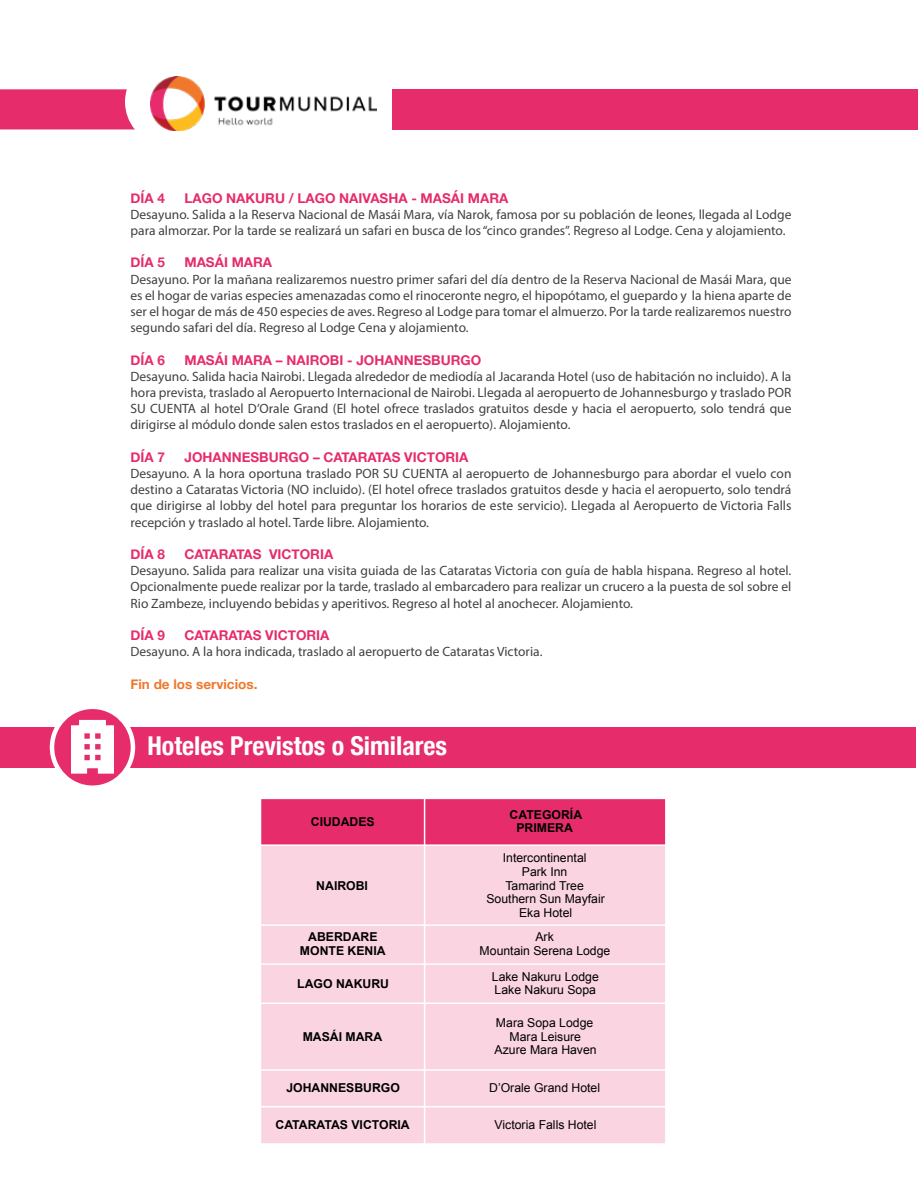
<style>
.page{position:relative;width:918px;height:1188px;background:#fff}
.page>*{position:absolute;margin:0;border:0;box-sizing:border-box;transform-origin:0 0}
.t1{font:700 condensed 25.95px "Helvetica Neue";color:#fff}
.t2{font:13.5px/16.2px "Myriad Pro";color:#414042;text-align:justify}
.t3{font:700 13.5px "Helvetica Neue";color:#e62c6b}
.t4{font:700 13.5px "Helvetica Neue";color:#ef782c}
.t5{font:12.3px/13.6px "Arial";color:#000;text-align:center}
.t6{font:700 12.3px/13.6px "Arial";color:#000;text-align:center}
</style>
<div class="page">
<svg style="left:0;top:89px;width:135px;height:40px"></svg>
<div style="left:392px;top:89px;width:526px;height:40px;background:#e62c6b"></div>
<img style="left:150px;top:76px;width:227px;height:55px">
<div style="left:0;top:727px;width:915px;height:40px;background:#e62c6b"></div>
<svg style="left:52px;top:707px;width:81px;height:81px;fill:#e62c6b"></svg>
<div style="left:50px;top:705px;width:85px;height:85px;border:4px solid #fff;border-radius:50%"></div>
<svg style="left:71px;top:720px;width:43px;height:54px"></svg>
<div style="left:261px;top:798px;width:164px;height:47px;background:#e62c6b"></div>
<div style="left:425px;top:798px;width:241px;height:47px;background:#e62c6b"></div>
<div style="left:261px;top:845px;width:164px;height:80px;background:#fad5e1"></div>
<div style="left:425px;top:845px;width:241px;height:80px;background:#fad5e1"></div>
<div style="left:261px;top:925px;width:164px;height:39px;background:#fad5e1"></div>
<div style="left:425px;top:925px;width:241px;height:39px;background:#fad5e1"></div>
<div style="left:261px;top:964px;width:164px;height:39px;background:#fad5e1"></div>
<div style="left:425px;top:964px;width:241px;height:39px;background:#fad5e1"></div>
<div style="left:261px;top:1003px;width:164px;height:67px;background:#fad5e1"></div>
<div style="left:425px;top:1003px;width:241px;height:67px;background:#fad5e1"></div>
<div style="left:261px;top:1070px;width:164px;height:37px;background:#fad5e1"></div>
<div style="left:425px;top:1070px;width:241px;height:37px;background:#fad5e1"></div>
<div style="left:261px;top:1107px;width:164px;height:37px;background:#fad5e1"></div>
<div style="left:425px;top:1107px;width:241px;height:37px;background:#fad5e1"></div>
<hr style="left:424px;top:798px;width:1px;height:347px;background:#fff">
<hr style="left:260px;top:844px;width:407px;height:2px;background:#fff">
<hr style="left:260px;top:924px;width:407px;height:2px;background:#fff">
<hr style="left:260px;top:963px;width:407px;height:2px;background:#fff">
<hr style="left:260px;top:1003px;width:407px;height:1px;background:#fff">
<hr style="left:260px;top:1069px;width:407px;height:2px;background:#fff">
<hr style="left:260px;top:1106px;width:407px;height:1px;background:#fff">
<hr style="left:665px;top:798px;width:2px;height:347px;background:#fff">
<hr style="left:260px;top:798px;width:407px;height:1px;background:#fff">
<hr style="left:260px;top:1143px;width:407px;height:2px;background:#fff">
<p class="t3" style="left:131px;top:187px;width:36px">DÍA 4</p>
<p class="t3" style="left:185px;top:187px;width:325px">LAGO NAKURU / LAGO NAIVASHA - MASÁI MARA</p>
<p class="t2" style="left:131px;top:206px;width:662px">Desayuno. Salida a la Reserva Nacional de Masái Mara, vía Narok, famosa por su población de leones, llegada al Lodge para almorzar. Por la tarde se realizará un safari en busca de los “cinco grandes”. Regreso al Lodge. Cena y alojamiento.</p>
<p class="t3" style="left:131px;top:252px;width:36px">DÍA 5</p>
<p class="t3" style="left:185px;top:252px;width:89px">MASÁI MARA</p>
<p class="t2" style="left:131px;top:271px;width:663px">Desayuno. Por la mañana realizaremos nuestro primer safari del día dentro de la Reserva Nacional de Masái Mara, que es el hogar de varias especies amenazadas como el rinoceronte negro, el hipopótamo, el guepardo y la hiena aparte de ser el hogar de más de 450 especies de aves. Regreso al Lodge para tomar el almuerzo. Por la tarde realizaremos nuestro segundo safari del día. Regreso al Lodge Cena y alojamiento.</p>
<p class="t3" style="left:131px;top:349px;width:36px">DÍA 6</p>
<p class="t3" style="left:185px;top:349px;width:298px">MASÁI MARA – NAIROBI - JOHANNESBURGO</p>
<p class="t2" style="left:131px;top:368px;width:663px">Desayuno. Salida hacia Nairobi. Llegada alrededor de mediodía al Jacaranda Hotel (uso de habitación no incluido). A la hora prevista, traslado al Aeropuerto Internacional de Nairobi. Llegada al aeropuerto de Johannesburgo y traslado POR SU CUENTA al hotel D’Orale Grand (El hotel ofrece traslados gratuitos desde y hacia el aeropuerto, solo tendrá que dirigirse al módulo donde salen estos traslados en el aeropuerto). Alojamiento.</p>
<p class="t3" style="left:131px;top:446px;width:36px">DÍA 7</p>
<p class="t3" style="left:185px;top:446px;width:286px">JOHANNESBURGO – CATARATAS VICTORIA</p>
<p class="t2" style="left:131px;top:465px;width:663px">Desayuno. A la hora oportuna traslado POR SU CUENTA al aeropuerto de Johannesburgo para abordar el vuelo con destino a Cataratas Victoria (NO incluido). (El hotel ofrece traslados gratuitos desde y hacia el aeropuerto, solo tendrá que dirigirse al lobby del hotel para preguntar los horarios de este servicio). Llegada al Aeropuerto de Victoria Falls recepción y traslado al hotel. Tarde libre. Alojamiento.</p>
<p class="t3" style="left:131px;top:544px;width:36px">DÍA 8</p>
<p class="t3" style="left:185px;top:544px;width:150px">CATARATAS VICTORIA</p>
<p class="t2" style="left:131px;top:562px;width:662px">Desayuno. Salida para realizar una visita guiada de las Cataratas Victoria con guía de habla hispana. Regreso al hotel.<br>Opcionalmente puede realizar por la tarde, traslado al embarcadero para realizar un crucero a la puesta de sol sobre el Rio Zambeze, incluyendo bebidas y aperitivos. Regreso al hotel al anochecer. Alojamiento.</p>
<p class="t3" style="left:131px;top:625px;width:36px">DÍA 9</p>
<p class="t3" style="left:185px;top:625px;width:147px">CATARATAS VICTORIA</p>
<p class="t2" style="left:131px;top:643px;width:414px">Desayuno. A la hora indicada, traslado al aeropuerto de Cataratas Victoria.</p>
<p class="t4" style="left:131px;top:673px;width:128px">Fin de los servicios.</p>
<h1 class="t1" style="left:147px;top:724px;width:301px">Hoteles Previstos o Similares</h1>
<p class="t6" style="left:311px;top:815px;width:65px">CIUDADES</p>
<p class="t6" style="left:510px;top:808px;width:74px">CATEGORÍA<br>PRIMERA</p>
<p class="t6" style="left:316px;top:879px;width:53px">NAIROBI</p>
<p class="t5" style="left:486px;top:851px;width:120px">Intercontinental<br>Park Inn<br>Tamarind Tree<br>Southern Sun Mayfair<br>Eka Hotel</p>
<p class="t6" style="left:300px;top:931px;width:87px">ABERDARE<br>MONTE KENIA</p>
<p class="t5" style="left:480px;top:930px;width:132px">Ark<br>Mountain Serena Lodge</p>
<p class="t6" style="left:297px;top:977px;width:93px">LAGO NAKURU</p>
<p class="t5" style="left:492px;top:970px;width:108px;text-align:left">Lake Nakuru Lodge<br>Lake Nakuru Sopa</p>
<p class="t6" style="left:303px;top:1030px;width:81px">MASÁI MARA</p>
<p class="t5" style="left:495px;top:1016px;width:104px">Mara Sopa Lodge<br>Mara Leisure<br>Azure Mara Haven</p>
<p class="t6" style="left:286px;top:1082px;width:115px">JOHANNESBURGO</p>
<p class="t5" style="left:489px;top:1081px;width:112px">D’Orale Grand Hotel</p>
<p class="t6" style="left:275px;top:1118px;width:136px">CATARATAS VICTORIA</p>
<p class="t5" style="left:495px;top:1118px;width:103px">Victoria Falls Hotel</p>
</div>
